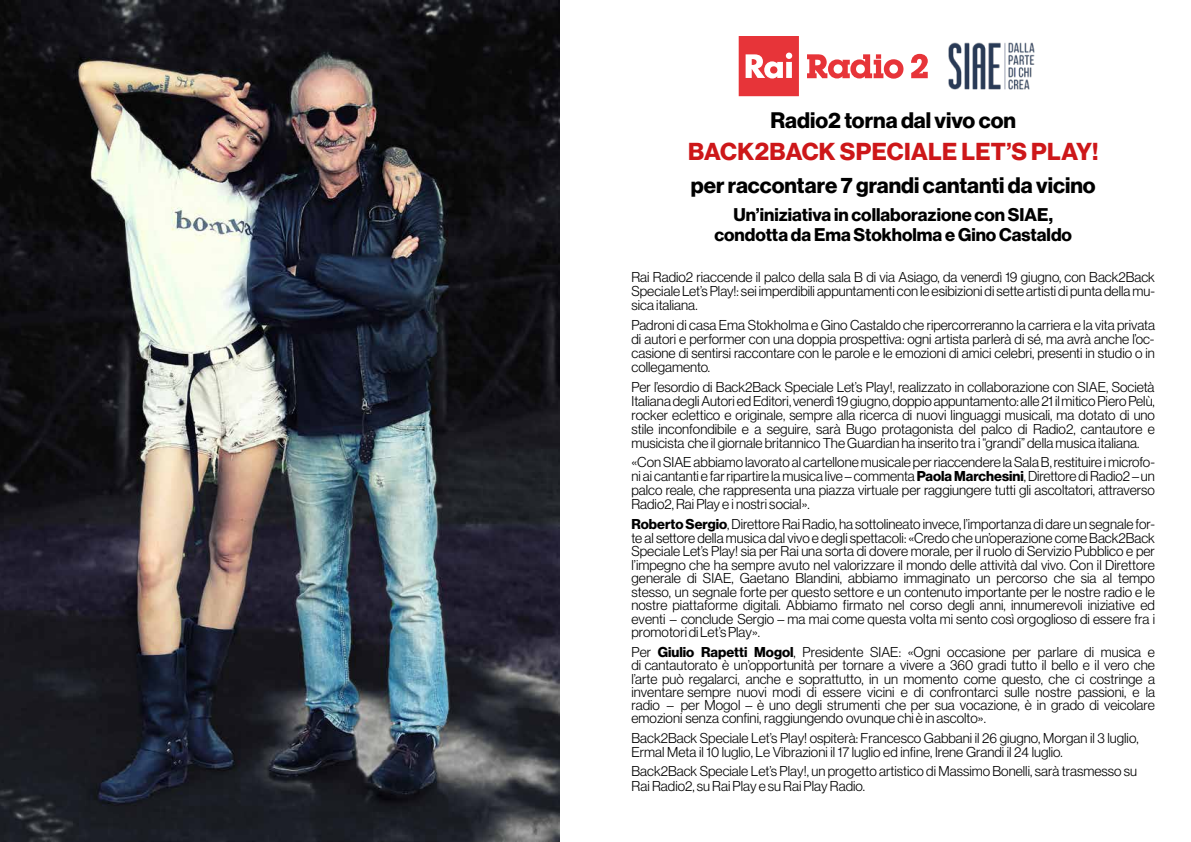
<style>
.page{position:relative;width:1191px;height:842px;background:#fff}
.page>*{position:absolute;margin:0;border:0;box-sizing:border-box;transform-origin:0 0}
.t1{font:24px "N Haas Grotesk DS Pro 75 Bd";letter-spacing:.015em;color:#cd1719}
.t2{font:22px "N Haas Grotesk DS Pro 75 Bd";color:#000}
.t3{font:18px/20px "N Haas Grotesk DS Pro 75 Bd";color:#000;text-align:center}
.t4{font:14px/14px "N Haas Grotesk DS Pro 45 Lt";color:#000;text-align:justify}
.s1{font-family:"N Haas Grotesk DS Pro 75 Bd"}
</style>
<div class="page">
<img style="left:0;top:0;width:559px;height:842px">
<svg style="left:738px;top:36px;width:61px;height:60px"></svg>
<div style="left:770px;top:66px;width:7px;height:8px;background:#e73439;border-radius:50%"></div>
<svg style="left:807px;top:54px;width:96px;height:25px"></svg>
<svg style="left:911px;top:54px;width:16px;height:24px"></svg>
<img style="left:948px;top:42px;width:87px;height:48px">
<h2 class="t2" style="left:770px;top:107px;width:247px">Radio2 torna dal vivo con</h2>
<h1 class="t1" style="left:688px;top:138px;width:412px">BACK2BACK SPECIALE LET’S PLAY!</h1>
<h2 class="t2" style="left:691px;top:172px;width:406px">per raccontare 7 grandi cantanti da vicino</h2>
<p class="t3" style="left:714px;top:205px;width:359px">Un’iniziativa in collaborazione con SIAE, condotta da Ema Stokholma e Gino Castaldo</p>
<p class="t4" style="left:631px;top:270px;width:525px">Rai Radio2 riaccende il palco della sala B di via Asiago, da venerdì 19 giugno, con Back2Back Speciale Let’s Play!: sei imperdibili appuntamenti con le esibizioni di sette artisti di punta della mu&shy;sica italiana.</p>
<p class="t4" style="left:631px;top:318px;width:525px">Padroni di casa Ema Stokholma e Gino Castaldo che ripercorreranno la carriera e la vita privata di autori e performer con una doppia prospettiva: ogni artista parlerà di sé, ma avrà anche l’oc&shy;casione di sentirsi raccontare con le parole e le emozioni di amici celebri, presenti in studio o in collegamento.</p>
<p class="t4" style="left:631px;top:380px;width:525px">Per l’esordio di Back2Back Speciale Let’s Play!, realizzato in collaborazione con SIAE, Società Italiana degli Autori ed Editori, venerdì 19 giugno, doppio appuntamento: alle 21 il mitico Piero Pelù, rocker eclettico e originale, sempre alla ricerca di nuovi linguaggi musicali, ma dotato di uno stile inconfondibile e a seguire, sarà Bugo protagonista del palco di Radio2, cantautore e musicista che il giornale britannico The Guardian ha inserito tra i “grandi” della musica italiana.</p>
<p class="t4" style="left:631px;top:455px;width:525px">«Con SIAE abbiamo lavorato al cartellone musicale per riaccendere la Sala B, restituire i microfo&shy;ni ai cantanti e far ripartire la musica live – commenta <span class="s1">Paola Marchesini</span>, Direttore di Radio2 – un palco reale, che rappresenta una piazza virtuale per raggiungere tutti gli ascoltatori, attraverso Radio2, Rai Play e i nostri social».</p>
<p class="t4" style="left:631px;top:517px;width:525px;line-height:13.5px"><span class="s1">Roberto Sergio</span>, Direttore Rai Radio, ha sottolineato invece, l’importanza di dare un segnale for&shy;te al settore della musica dal vivo e degli spettacoli: «Credo che un’operazione come Back2Back Speciale Let’s Play! sia per Rai una sorta di dovere morale, per il ruolo di Servizio Pubblico e per l’impegno che ha sempre avuto nel valorizzare il mondo delle attività dal vivo. Con il Direttore generale di SIAE, Gaetano Blandini, abbiamo immaginato un percorso che sia al tempo stesso, un segnale forte per questo settore e un contenuto importante per le nostre radio e le nostre piattaforme digitali. Abbiamo firmato nel corso degli anni, innumerevoli iniziative ed eventi – conclude Sergio – ma mai come questa volta mi sento così orgoglioso di essere fra i promotori di Let’s Play».</p>
<p class="t4" style="left:631px;top:645px;width:525px;line-height:13.3px">Per <span class="s1">Giulio Rapetti Mogol</span>, Presidente SIAE: «Ogni occasione per parlare di musica e di cantautorato è un’opportunità per tornare a vivere a 360 gradi tutto il bello e il vero che l’arte può regalarci, anche e soprattutto, in un momento come questo, che ci costringe a inventare sempre nuovi modi di essere vicini e di confrontarci sulle nostre passioni, e la radio – per Mogol – è uno degli strumenti che per sua vocazione, è in grado di veicolare emozioni senza confini, raggiungendo ovunque chi è in ascolto».</p>
<p class="t4" style="left:631px;top:731px;width:508px">Back2Back Speciale Let’s Play! ospiterà: Francesco Gabbani il 26 giugno, Morgan il 3 luglio,<br>Ermal Meta il 10 luglio, Le Vibrazioni il 17 luglio ed infine, Irene Grandi il 24 luglio.</p>
<p class="t4" style="left:631px;top:764px;width:507px">Back2Back Speciale Let’s Play!, un progetto artistico di Massimo Bonelli, sarà trasmesso su<br>Rai Radio2, su Rai Play e su Rai Play Radio.</p>
</div>
